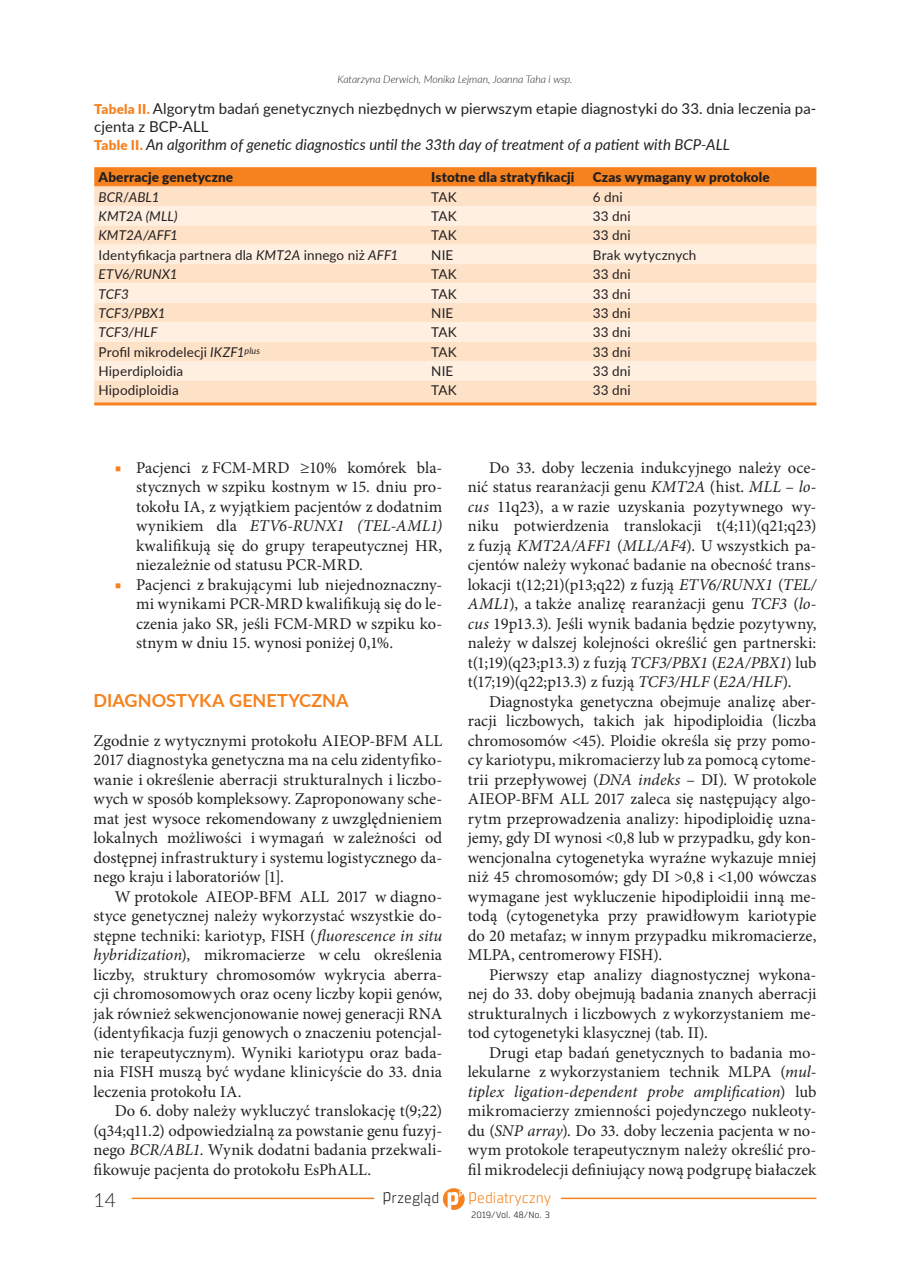
<style>
.page{position:relative;width:910px;height:1276px;background:#fff}
.page>*{position:absolute;margin:0;border:0;box-sizing:border-box;transform-origin:0 0}
.t1{font:300 19.5px "Lato";color:#231f20}
.t2{font:700 18px "Lato";color:#f5821f}
.t3{font:16.5px/19.5px "Minion Pro";color:#231f20;text-align:justify}
.t4{font:15px/18px "Lato";letter-spacing:.005em;color:#231f20}
.t5{font:300 14.25px "Sisco";color:#f5821f}
.t6{font:300 14.25px "Sisco";color:#231f20}
.t7{font:13.5px "Lato";letter-spacing:.01em;color:#231f20}
.t8{font:900 13.5px "Lato";letter-spacing:.01em;color:#231f20}
.t9{font:italic 13.5px "Lato";color:#231f20}
.t10{font:italic 300 10.5px "Lato";color:#231f20}
.t11{font:300 9px "Sisco";color:#231f20}
.s1{font-weight:900;font-size:13.5px;color:#f5821f}
.s2{font-style:italic}
.s3{font-style:normal}
.s4{color:#f5821f}
.s5{font-size:16.5px}
</style>
<div class="page">
<svg style="left:443px;top:1188px;width:22px;height:22px"></svg>
<hr style="left:561px;top:1197px;width:255px;height:2px;background:#f5821f">
<hr style="left:132px;top:1197px;width:242px;height:2px;background:#f5821f">
<svg style="left:94px;top:167px;width:722px;height:20px;background:#f58627"></svg>
<div style="left:94px;top:187px;width:722px;height:215px;background:#fee2c8"></div>
<svg style="left:94px;top:206px;width:722px;height:174px;background:#fee9d6"></svg>
<hr style="left:94px;top:402px;width:722px;height:3px;background:#f5821f">
<p class="t10" style="left:337px;top:73px;width:237px">Katarzyna Derwich, Monika Lejman, Joanna Taha i wsp.</p>
<p class="t4" style="left:94px;top:99px;width:724px"><span class="s1">Tabela II.</span> Algorytm badań genetycznych niezbędnych w pierwszym etapie diagnostyki do 33. dnia leczenia pa&shy;cjenta z BCP-ALL<br><span class="s1">Table II.</span> <span class="s2">An algorithm of genetic diagnostics until the 33th day of treatment of a patient with BCP-ALL</span></p>
<p class="t8" style="left:99px;top:169px;width:136px">Aberracje genetyczne</p>
<p class="t8" style="left:431px;top:169px;width:145px">Istotne dla stratyfikacji</p>
<p class="t8" style="left:593px;top:169px;width:178px">Czas wymagany w protokole</p>
<p class="t9" style="left:99px;top:188px;width:63px">BCR<span class="s3">/</span>ABL1</p>
<p class="t7" style="left:431px;top:188px;width:27px">TAK</p>
<p class="t7" style="left:593px;top:188px;width:31px">6 dni</p>
<p class="t9" style="left:99px;top:208px;width:81px">KMT2A (MLL)</p>
<p class="t7" style="left:431px;top:208px;width:27px">TAK</p>
<p class="t7" style="left:593px;top:208px;width:39px">33 dni</p>
<p class="t9" style="left:99px;top:227px;width:81px">KMT2A/AFF1</p>
<p class="t7" style="left:431px;top:227px;width:27px">TAK</p>
<p class="t7" style="left:593px;top:227px;width:39px">33 dni</p>
<p class="t7" style="left:99px;top:246px;width:301px">Identyfikacja partnera dla <span class="s2">KMT2A</span> innego niż <span class="s2">AFF1</span></p>
<p class="t7" style="left:431px;top:246px;width:24px">NIE</p>
<p class="t7" style="left:593px;top:246px;width:105px">Brak wytycznych</p>
<p class="t9" style="left:99px;top:266px;width:81px">ETV6/RUNX1</p>
<p class="t7" style="left:431px;top:266px;width:27px">TAK</p>
<p class="t7" style="left:593px;top:266px;width:39px">33 dni</p>
<p class="t9" style="left:99px;top:285px;width:32px">TCF3</p>
<p class="t7" style="left:431px;top:285px;width:27px">TAK</p>
<p class="t7" style="left:593px;top:285px;width:39px">33 dni</p>
<p class="t9" style="left:99px;top:305px;width:69px">TCF3/PBX1</p>
<p class="t7" style="left:431px;top:305px;width:24px">NIE</p>
<p class="t7" style="left:593px;top:305px;width:39px">33 dni</p>
<p class="t9" style="left:99px;top:324px;width:61px">TCF3/HLF</p>
<p class="t7" style="left:431px;top:324px;width:27px">TAK</p>
<p class="t7" style="left:593px;top:324px;width:39px">33 dni</p>
<p class="t7" style="left:99px;top:343px;width:163px">Profil mikrodelecji <span class="s2">IKZF1</span><sup>plus</sup></p>
<p class="t7" style="left:431px;top:343px;width:27px">TAK</p>
<p class="t7" style="left:593px;top:343px;width:39px">33 dni</p>
<p class="t7" style="left:99px;top:363px;width:86px">Hiperdiploidia</p>
<p class="t7" style="left:431px;top:363px;width:24px">NIE</p>
<p class="t7" style="left:593px;top:363px;width:39px">33 dni</p>
<p class="t7" style="left:99px;top:382px;width:82px">Hipodiploidia</p>
<p class="t7" style="left:431px;top:382px;width:27px">TAK</p>
<p class="t7" style="left:593px;top:382px;width:39px">33 dni</p>
<p class="t3" style="left:136px;top:459px;width:308px;text-indent:-21px"><span class="s4">■</span> Pacjenci z FCM-MRD ≥10% komórek bla&shy;stycznych w szpiku kostnym w 15. dniu pro&shy;tokołu IA, z wyjątkiem pacjentów z dodatnim wynikiem dla <span class="s2">ETV6-RUNX1 (TEL-AML1) </span>kwalifikują się do grupy terapeutycznej HR, niezależnie od statusu PCR-MRD.</p>
<p class="t3" style="left:136px;top:576px;width:308px;text-indent:-21px"><span class="s4">■</span> Pacjenci z brakującymi lub niejednoznaczny&shy;mi wynikami PCR-MRD kwalifikują się do le&shy;czenia jako SR, jeśli FCM-MRD w szpiku ko&shy;stnym w dniu 15. wynosi poniżej 0,1%.</p>
<p class="t2" style="left:94px;top:689px;width:257px">DIAGNOSTYKA GENETYCZNA</p>
<p class="t3" style="left:94px;top:732px;width:350px">Zgodnie z wytycznymi protokołu AIEOP-BFM ALL 2017 diagnostyka genetyczna ma na celu zidentyfiko&shy;wanie i określenie aberracji strukturalnych i liczbo&shy;wych w sposób kompleksowy. Zaproponowany sche&shy;mat jest wysoce rekomendowany z uwzględnieniem lokalnych możliwości i wymagań w zależności od dostępnej infrastruktury i systemu logistycznego da&shy;nego kraju i laboratoriów [1].</p>
<p class="t3" style="left:94px;top:888px;width:350px;text-indent:21px">W protokole AIEOP-BFM ALL 2017 w diagno&shy;styce genetycznej należy wykorzystać wszystkie do&shy;stępne techniki: kariotyp, FISH (<span class="s2">fluorescence in situ hybridization</span>), mikromacierze w celu określenia liczby, struktury chromosomów wykrycia aberra&shy;cji chromosomowych oraz oceny liczby kopii genów, jak również sekwencjonowanie nowej generacji RNA (identyfikacja fuzji genowych o znaczeniu potencjal&shy;nie terapeutycznym). Wyniki kariotypu oraz bada&shy;nia FISH muszą być wydane klinicyście do 33. dnia leczenia protokołu IA.</p>
<p class="t3" style="left:94px;top:1102px;width:350px;text-indent:21px">Do 6. doby należy wykluczyć translokację t(9;22) (q34;q11.2) odpowiedzialną za powstanie genu fuzyj&shy;nego <span class="s2">BCR/ABL1</span>. Wynik dodatni badania przekwali&shy;fikowuje pacjenta do protokołu EsPhALL.</p>
<p class="t3" style="left:468px;top:459px;width:350px;text-indent:21px">Do 33. doby leczenia indukcyjnego należy oce&shy;nić status rearanżacji genu <span class="s2">KMT2A</span> (hist. <span class="s2">MLL</span> – <span class="s2">lo&shy;cus</span> 11q23), a w razie uzyskania pozytywnego wy&shy;niku potwierdzenia translokacji t(4;11)(q21;q23) z fuzją <span class="s2">KMT2A/AFF1</span> (<span class="s2">MLL/AF4</span>). U wszystkich pa&shy;cjentów należy wykonać badanie na obecność trans&shy;lokacji t(12;21)(p13;q22) z fuzją <span class="s2">ETV6/RUNX1</span> (<span class="s2">TEL/ AML1</span>), a także analizę rearanżacji genu <span class="s2">TCF3</span> (<span class="s2">lo&shy;cus</span> 19p13.3). Jeśli wynik badania będzie pozytywny, należy w dalszej kolejności określić gen partnerski: t(1;19)(q23;p13.3) z fuzją <span class="s2">TCF3/PBX1</span> (<span class="s2">E2A/PBX1</span>) lub t(17;19)(q22;p13.3) z fuzją <span class="s2">TCF3/HLF</span> (<span class="s2">E2A/HLF</span>).</p>
<p class="t3" style="left:468px;top:693px;width:350px;text-indent:21px">Diagnostyka genetyczna obejmuje analizę aber&shy;racji liczbowych, takich jak hipodiploidia (liczba chromosomów &lt;45). Ploidie określa się przy pomo&shy;cy kariotypu, mikromacierzy lub za pomocą cytome&shy;trii przepływowej (<span class="s2">DNA indeks</span> – DI). W protokole AIEOP -BFM ALL 2017 zaleca się następujący algo&shy;rytm przeprowadzenia analizy: hipodiploidię uzna&shy;jemy, gdy DI wynosi &lt;0,8 lub w przypadku, gdy kon&shy;wencjonalna cytogenetyka wyraźne wykazuje mniej niż 45 chromosomów; gdy DI &gt;0,8 i &lt;1,00 wówczas wymagane jest wykluczenie hipodiploidii inną me&shy;todą (cytogenetyka przy prawidłowym kariotypie do 20 metafaz; w innym przypadku mikromacierze, MLPA, centromerowy FISH).</p>
<p class="t3" style="left:468px;top:966px;width:350px;text-indent:21px">Pierwszy etap analizy diagnostycznej wykona&shy;nej do 33. doby obejmują badania znanych aberracji strukturalnych i liczbowych z wykorzystaniem me&shy;tod cytogenetyki klasycznej (tab. II).</p>
<p class="t3" style="left:468px;top:1044px;width:350px;text-indent:21px">Drugi etap badań genetycznych to badania mo&shy;lekularne z wykorzystaniem technik MLPA (<span class="s2">mul&shy;tiplex ligation-dependent probe amplification</span>) lub mikromacierzy zmienności pojedynczego nukleoty&shy;du (<span class="s2">SNP array</span>). Do 33. doby leczenia pacjenta w no&shy;wym protokole terapeutycznym należy określić pro&shy;fil mikrodelecji definiujący nową podgrupę białaczek</p>
<p class="t1" style="left:94px;top:1187px;width:24px">14</p>
<p class="t6" style="left:382px;top:1191px;width:58px"><span class="s5">p</span>rzegląd</p>
<p class="t5" style="left:468px;top:1191px;width:85px"><sup>p</sup>ediatryczny</p>
<p class="t11" style="left:471px;top:1210px;width:80px">2019/Vol. 48/No. 3</p>
</div>
